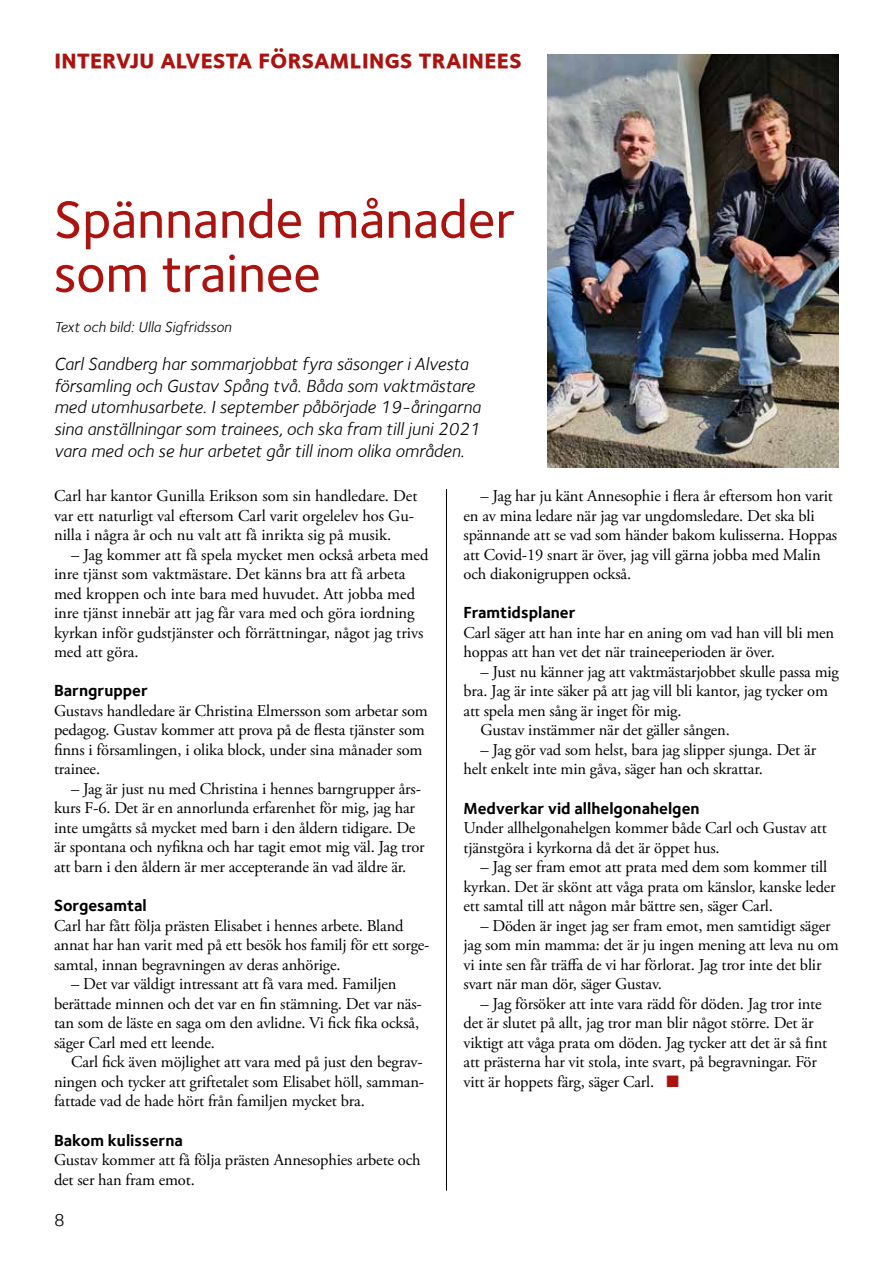
<style>
.page{position:relative;width:893px;height:1263px;background:#fff}
.page>*{position:absolute;margin:0;border:0;box-sizing:border-box;transform-origin:0 0}
.t1{font:500 54px/54px "Foundry Sterling";color:#ac120e}
.t2{font:27px "Foundry Sterling Bold Expert";letter-spacing:-.01em;color:#ac120e}
.t3{font:italic 18px/21.6px "Foundry Sterling";color:#000}
.t4{font:18px "Foundry Sterling";color:#000}
.t5{font:16.5px/19.5px "Adobe Garamond Pro";letter-spacing:-.01em;color:#000}
.t6{font:700 16.5px "Foundry Sterling";color:#000}
.t7{font:italic 15px "Foundry Sterling";color:#000}
.s1{color:#ac120e}
</style>
<div class="page">
<hr style="left:446px;top:489px;width:1px;height:702px;background:#000">
<img style="left:548px;top:54px;width:291px;height:414px">
<h2 class="t2" style="left:54px;top:43px;width:469px">intervju alvesta församlings trainees</h2>
<h1 class="t1" style="left:54px;top:192px;width:463px">Spännande månader som trainee</h1>
<p class="t7" style="left:54px;top:318px;width:179px">Text och bild: Ulla Sigfridsson</p>
<p class="t3" style="left:54px;top:353px;width:428px">Carl Sandberg har sommarjobbat fyra säsonger i Alvesta församling och Gustav Spång två. Båda som vaktmästare med utomhusarbete. I september påbörjade 19-åringarna sina anställningar som trainees, och ska fram till juni 2021 vara med och se hur arbetet går till inom olika områden.</p>
<p class="t5" style="left:54px;top:487px;width:365px">Carl har kantor Gunilla Erikson som sin handledare. Det var ett naturligt val eftersom Carl varit orgelelev hos Gu&shy;nilla i några år och nu valt att få inrikta sig på musik.</p>
<p class="t5" style="left:54px;top:545px;width:376px;text-indent:17px">– Jag kommer att få spela mycket men också arbeta med inre tjänst som vaktmästare. Det känns bra att få arbeta med kroppen och inte bara med huvudet. Att jobba med inre tjänst innebär att jag får vara med och göra iordning kyrkan inför gudstjänster och förrättningar, något jag trivs med att göra.</p>
<p class="t6" style="left:54px;top:681px;width:95px">Barngrupper</p>
<p class="t5" style="left:54px;top:701px;width:375px">Gustavs handledare är Christina Elmersson som arbetar som pedagog. Gustav kommer att prova på de flesta tjänster som finns i församlingen, i olika block, under sina månader som trainee.</p>
<p class="t5" style="left:54px;top:779px;width:372px;text-indent:17px">– Jag är just nu med Christina i hennes barngrupper års&shy;kurs F-6. Det är en annorlunda erfarenhet för mig, jag har inte umgåtts så mycket med barn i den åldern tidigare. De är spontana och nyfikna och har tagit emot mig väl. Jag tror att barn i den åldern är mer accepterande än vad äldre är.</p>
<p class="t6" style="left:54px;top:896px;width:94px">Sorgesamtal</p>
<p class="t5" style="left:54px;top:916px;width:377px">Carl har fått följa prästen Elisabet i hennes arbete. Bland annat har han varit med på ett besök hos familj för ett sorge&shy;samtal, innan begravningen av deras anhörige.</p>
<p class="t5" style="left:54px;top:975px;width:369px;text-indent:17px">– Det var väldigt intressant att få vara med. Familjen berättade minnen och det var en fin stämning. Det var näs&shy;tan som de läste en saga om den avlidne. Vi fick fika också, säger Carl med ett leende.</p>
<p class="t5" style="left:54px;top:1053px;width:372px;text-align:justify;text-indent:17px">Carl fick även möjlighet att vara med på just den begrav&shy;ningen och tycker att griftetalet som Elisabet höll, samman&shy;fattade vad de hade hört från familjen mycket bra.</p>
<p class="t6" style="left:54px;top:1130px;width:130px">Bakom kulisserna</p>
<p class="t5" style="left:54px;top:1151px;width:368px">Gustav kommer att få följa prästen Annesophies arbete och det ser han fram emot.</p>
<p class="t4" style="left:54px;top:1210px;width:12px">8</p>
<p class="t5" style="left:463px;top:487px;width:375px;text-indent:17px">– Jag har ju känt Annesophie i flera år eftersom hon varit en av mina ledare när jag var ungdomsledare. Det ska bli spännande att se vad som händer bakom kulisserna. Hoppas att Covid-19 snart är över, jag vill gärna jobba med Malin och diakonigruppen också.</p>
<p class="t6" style="left:463px;top:603px;width:114px">Framtidsplaner</p>
<p class="t5" style="left:463px;top:623px;width:372px">Carl säger att han inte har en aning om vad han vill bli men hoppas att han vet det när traineeperioden är över.</p>
<p class="t5" style="left:480px;top:662px;width:360px">– Just nu känner jag att vaktmästarjobbet skulle passa mig</p>
<p class="t5" style="left:463px;top:682px;width:366px">bra. Jag är inte säker på att jag vill bli kantor, jag tycker om</p>
<p class="t5" style="left:463px;top:701px;width:220px">att spela men sång är inget för mig.</p>
<p class="t5" style="left:480px;top:721px;width:251px">Gustav instämmer när det gäller sången.</p>
<p class="t5" style="left:463px;top:740px;width:354px;text-indent:17px">– Jag gör vad som helst, bara jag slipper sjunga. Det är helt enkelt inte min gåva, säger han och skrattar.</p>
<p class="t6" style="left:463px;top:798px;width:238px">Medverkar vid allhelgonahelgen</p>
<p class="t5" style="left:463px;top:819px;width:365px">Under allhelgonahelgen kommer både Carl och Gustav att tjänstgöra i kyrkorna då det är öppet hus.</p>
<p class="t5" style="left:463px;top:858px;width:374px;text-indent:17px">– Jag ser fram emot att prata med dem som kommer till kyrkan. Det är skönt att våga prata om känslor, kanske leder ett samtal till att någon mår bättre sen, säger Carl.</p>
<p class="t5" style="left:463px;top:916px;width:377px;text-indent:17px">– Döden är inget jag ser fram emot, men samtidigt säger jag som min mamma: det är ju ingen mening att leva nu om vi inte sen får träffa de vi har förlorat. Jag tror inte det blir svart när man dör, säger Gustav.</p>
<p class="t5" style="left:463px;top:994px;width:365px;text-indent:17px">– Jag försöker att inte vara rädd för döden. Jag tror inte det är slutet på allt, jag tror man blir något större. Det är viktigt att våga prata om döden. Jag tycker att det är så fint att prästerna har vit stola, inte svart, på begravningar. För vitt är hoppets färg, säger Carl. <span class="s1">■</span></p>
</div>
